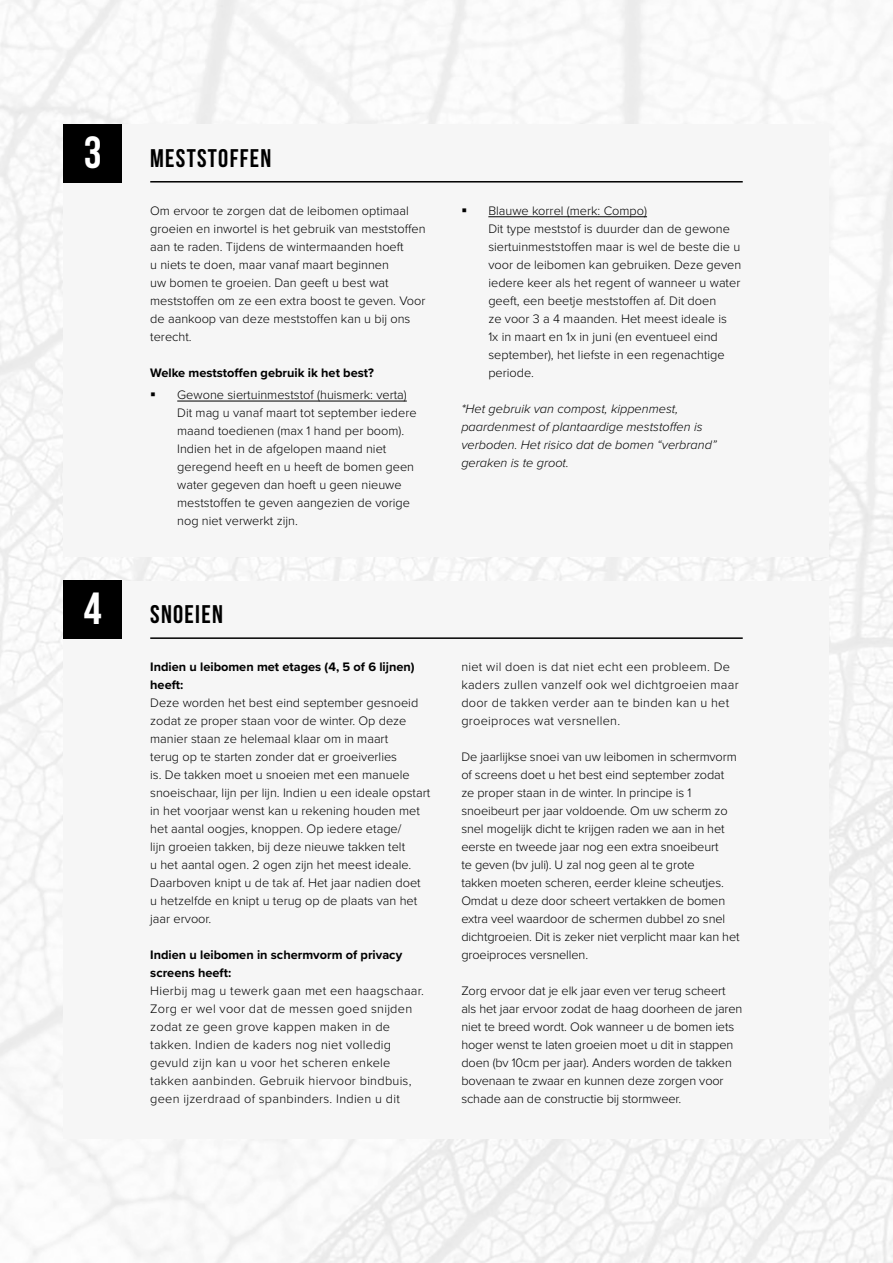
<style>
.page{position:relative;width:893px;height:1263px;background:#fff}
.page>*{position:absolute;margin:0;border:0;box-sizing:border-box;transform-origin:0 0}
.t1{font:700 45px "Bebas Neue";color:#fff}
.t2{font:700 25.5px "Bebas Neue";letter-spacing:.05em;color:#000}
.t3{font:300 12.75px/18px "Proxima Nova";color:#000}
.t4{font:300 12.75px/18px "Proxima Nova";letter-spacing:.02em;color:#000}
.t5{font:700 12.75px/18px "Proxima Nova";color:#000}
.t6{font:italic 300 12.75px/18px "Proxima Nova";color:#000}
</style>
<div class="page">
<img style="left:0;top:0;width:893px;height:1263px">
<div style="left:64px;top:124px;width:765px;height:433px;background:#f6f6f6"></div>
<div style="left:64px;top:581px;width:765px;height:557px;background:#f6f6f6"></div>
<hr style="left:150px;top:181px;width:593px;height:2px;background:#000">
<hr style="left:177px;top:401px;width:230px;height:1px;background:#000">
<hr style="left:488px;top:216px;width:159px;height:1px;background:#000">
<hr style="left:150px;top:637px;width:593px;height:2px;background:#000">
<div style="left:64px;top:124px;width:58px;height:58px;background:#000"></div>
<div style="left:64px;top:581px;width:58px;height:58px;background:#000"></div>
<h1 class="t1" style="left:84px;top:127px;width:19px">3</h1>
<h1 class="t1" style="left:84px;top:584px;width:19px">4</h1>
<h2 class="t2" style="left:150px;top:144px;width:123px">MESTSTOFFEN</h2>
<p class="t3" style="left:150px;top:201px;width:277px">Om ervoor te zorgen dat de leibomen optimaal groeien en inwortel is het gebruik van meststoffen aan te raden. Tijdens de wintermaanden hoeft<br>u niets te doen, maar vanaf maart beginnen<br>uw bomen te groeien. Dan geeft u best wat meststoffen om ze een extra boost te geven. Voor de aankoop van deze meststoffen kan u bij ons terecht.</p>
<p class="t5" style="left:150px;top:363px;width:225px">Welke meststoffen gebruik ik het best?</p>
<p class="t3" style="left:177px;top:385px;width:241px">Gewone siertuinmeststof (huismerk: verta)<br>Dit mag u vanaf maart tot september iedere maand toedienen (max 1 hand per boom).<br>Indien het in de afgelopen maand niet geregend heeft en u heeft de bomen geen water gegeven dan hoeft u geen nieuwe meststoffen te geven aangezien de vorige nog niet verwerkt zijn.</p>
<p class="t3" style="left:488px;top:201px;width:254px">Blauwe korrel (merk: Compo)<br>Dit type meststof is duurder dan de gewone siertuinmeststoffen maar is wel de beste die u voor de leibomen kan gebruiken. Deze geven iedere keer als het regent of wanneer u water geeft, een beetje meststoffen af. Dit doen<br>ze voor 3 a 4 maanden. Het meest ideale is<br>1x in maart en 1x in juni (en eventueel eind september), het liefste in een regenachtige periode.</p>
<p class="t6" style="left:461px;top:399px;width:257px">*Het gebruik van compost, kippenmest, paardenmest of plantaardige meststoffen is verboden. Het risico dat de bomen “verbrand” geraken is te groot.</p>
<h2 class="t2" style="left:150px;top:600px;width:74px">SNOEIEN</h2>
<p class="t5" style="left:150px;top:657px;width:266px">Indien u leibomen met etages (4, 5 of 6 lijnen) heeft:</p>
<p class="t3" style="left:150px;top:693px;width:281px">Deze worden het best eind september gesnoeid zodat ze proper staan voor de winter. Op deze manier staan ze helemaal klaar om in maart<br>terug op te starten zonder dat er groeiverlies<br>is. De takken moet u snoeien met een manuele snoeischaar, lijn per lijn. Indien u een ideale opstart in het voorjaar wenst kan u rekening houden met het aantal oogjes, knoppen. Op iedere etage/<br>lijn groeien takken, bij deze nieuwe takken telt<br>u het aantal ogen. 2 ogen zijn het meest ideale.<br>Daarboven knipt u de tak af. Het jaar nadien doet u hetzelfde en knipt u terug op de plaats van het jaar ervoor.</p>
<p class="t5" style="left:150px;top:945px;width:253px">Indien u leibomen in schermvorm of privacy screens heeft:</p>
<p class="t4" style="left:150px;top:981px;width:275px">Hierbij mag u tewerk gaan met een haagschaar.<br>Zorg er wel voor dat de messen goed snijden zodat ze geen grove kappen maken in de takken. Indien de kaders nog niet volledig gevuld zijn kan u voor het scheren enkele takken aanbinden. Gebruik hiervoor bindbuis, geen ijzerdraad of spanbinders. Indien u dit</p>
<p class="t4" style="left:461px;top:657px;width:279px">niet wil doen is dat niet echt een probleem. De kaders zullen vanzelf ook wel dichtgroeien maar door de takken verder aan te binden kan u het groeiproces wat versnellen.</p>
<p class="t3" style="left:461px;top:747px;width:280px">De jaarlijkse snoei van uw leibomen in schermvorm of screens doet u het best eind september zodat ze proper staan in de winter. In principe is 1 snoeibeurt per jaar voldoende. Om uw scherm zo snel mogelijk dicht te krijgen raden we aan in het eerste en tweede jaar nog een extra snoeibeurt<br>te geven (bv juli). U zal nog geen al te grote<br>takken moeten scheren, eerder kleine scheutjes.<br>Omdat u deze door scheert vertakken de bomen extra veel waardoor de schermen dubbel zo snel dichtgroeien. Dit is zeker niet verplicht maar kan het groeiproces versnellen.</p>
<p class="t3" style="left:461px;top:981px;width:283px">Zorg ervoor dat je elk jaar even ver terug scheert als het jaar ervoor zodat de haag doorheen de jaren niet te breed wordt. Ook wanneer u de bomen iets hoger wenst te laten groeien moet u dit in stappen doen (bv 10cm per jaar). Anders worden de takken bovenaan te zwaar en kunnen deze zorgen voor schade aan de constructie bij stormweer.</p>
</div>
